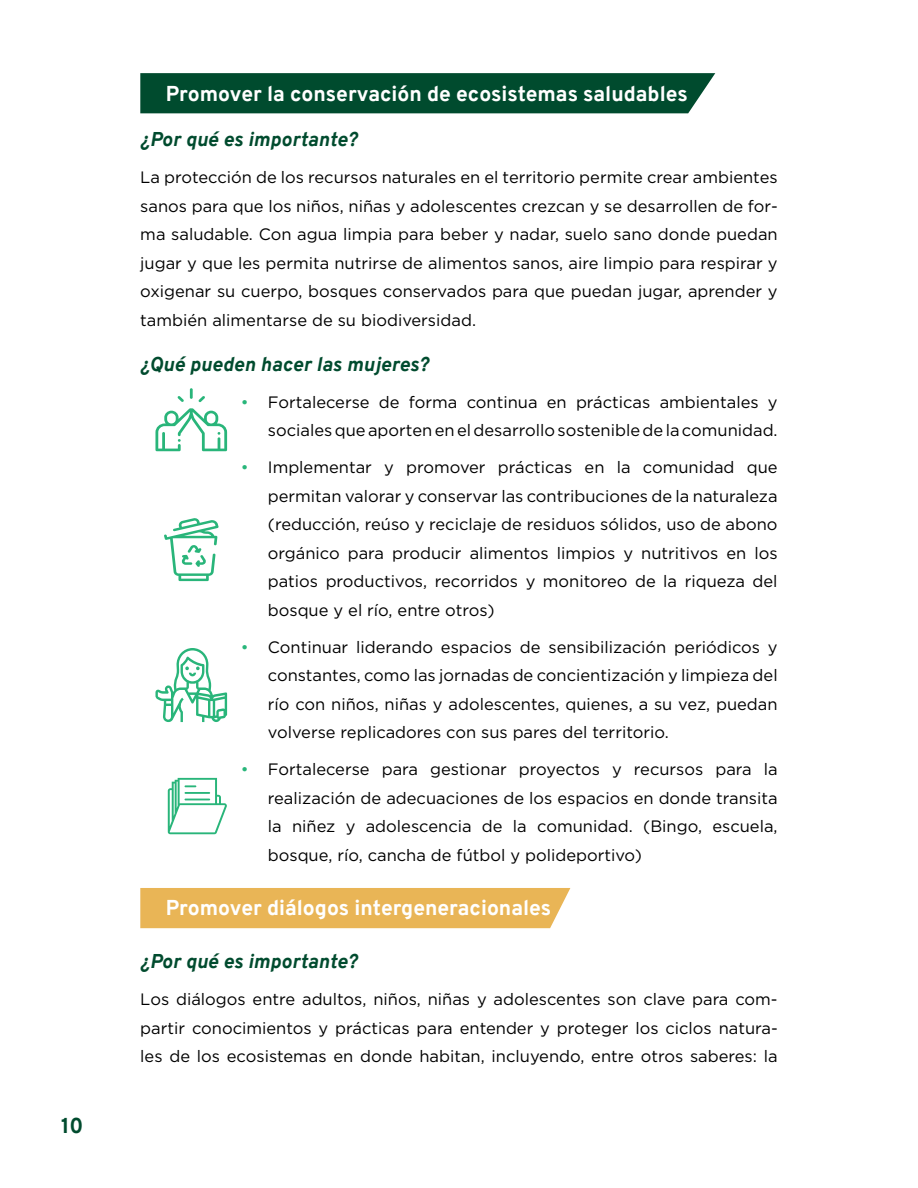
<style>
.page{position:relative;width:918px;height:1188px;background:#fff}
.page>*{position:absolute;margin:0;border:0;box-sizing:border-box;transform-origin:0 0}
.t1{font:800 21px "Overpass";color:#fff}
.t2{font:800 21px "Overpass";color:#004b2e}
.t3{font:italic 800 19.5px "Overpass";letter-spacing:.02em;color:#004b2e}
.t4{font:16.5px/28.5px "Gotham";color:#000;text-align:justify}
.s1{color:#28b67a}
</style>
<div class="page">
<div style="left:140px;top:73px;width:575px;height:40px;background:#004b2e"></div>
<div style="left:140px;top:888px;width:430px;height:40px;background:#e9b556"></div>
<svg style="left:177px;top:396px;width:7px;height:6px"></svg>
<svg style="left:190px;top:388px;width:15px;height:14px"></svg>
<svg style="left:155px;top:408px;width:72px;height:43px"></svg>
<svg style="left:164px;top:518px;width:55px;height:63px"></svg>
<svg style="left:155px;top:648px;width:72px;height:74px"></svg>
<svg style="left:168px;top:778px;width:59px;height:56px"></svg>
<p class="t2" style="left:61px;top:1110px;width:24px">10</p>
<p class="t1" style="left:166px;top:78px;width:523px">Promover la conservación de ecosistemas saludables</p>
<p class="t3" style="left:140px;top:125px;width:218px">¿Por qué es importante?</p>
<p class="t4" style="left:140px;top:163px;width:639px">La protección de los recursos naturales en el territorio permite crear ambientes sanos para que los niños, niñas y adolescentes crezcan y se desarrollen de for&shy;ma saludable. Con agua limpia para beber y nadar, suelo sano donde puedan jugar y que les permita nutrirse de alimentos sanos, aire limpio para respirar y oxigenar su cuerpo, bosques conservados para que puedan jugar, aprender y también alimentarse de su biodiversidad.</p>
<p class="t3" style="left:140px;top:350px;width:290px">¿Qué pueden hacer las mujeres?</p>
<p class="t4" style="left:241px;top:387px;width:538px;text-align:right"><span class="s1">•</span> Fortalecerse de forma continua en prácticas ambientales y sociales que aporten en el desarrollo sostenible de la comunidad.</p>
<p class="t4" style="left:268px;top:453px;width:511px;text-indent:-27px"><span class="s1">•</span> Implementar y promover prácticas en la comunidad que permitan valorar y conservar las contribuciones de la naturaleza (reducción, reúso y reciclaje de residuos sólidos, uso de abono orgánico para producir alimentos limpios y nutritivos en los patios productivos, recorridos y monitoreo de la riqueza del bosque y el río, entre otros)</p>
<p class="t4" style="left:268px;top:632px;width:511px;text-indent:-27px"><span class="s1">•</span> Continuar liderando espacios de sensibilización periódicos y constantes, como las jornadas de concientización y limpieza del río con niños, niñas y adolescentes, quienes, a su vez, puedan volverse replicadores con sus pares del territorio.</p>
<p class="t4" style="left:268px;top:755px;width:511px;text-indent:-27px"><span class="s1">•</span> Fortalecerse para gestionar proyectos y recursos para la realización de adecuaciones de los espacios en donde transita la niñez y adolescencia de la comunidad. (Bingo, escuela, bosque, río, cancha de fútbol y polideportivo)</p>
<p class="t1" style="left:166px;top:892px;width:387px">Promover diálogos intergeneracionales</p>
<p class="t3" style="left:140px;top:948px;width:218px">¿Por qué es importante?</p>
<p class="t4" style="left:140px;top:985px;width:639px">Los diálogos entre adultos, niños, niñas y adolescentes son clave para com&shy;partir conocimientos y prácticas para entender y proteger los ciclos natura&shy;les de los ecosistemas en donde habitan, incluyendo, entre otros saberes: la</p>
</div>
